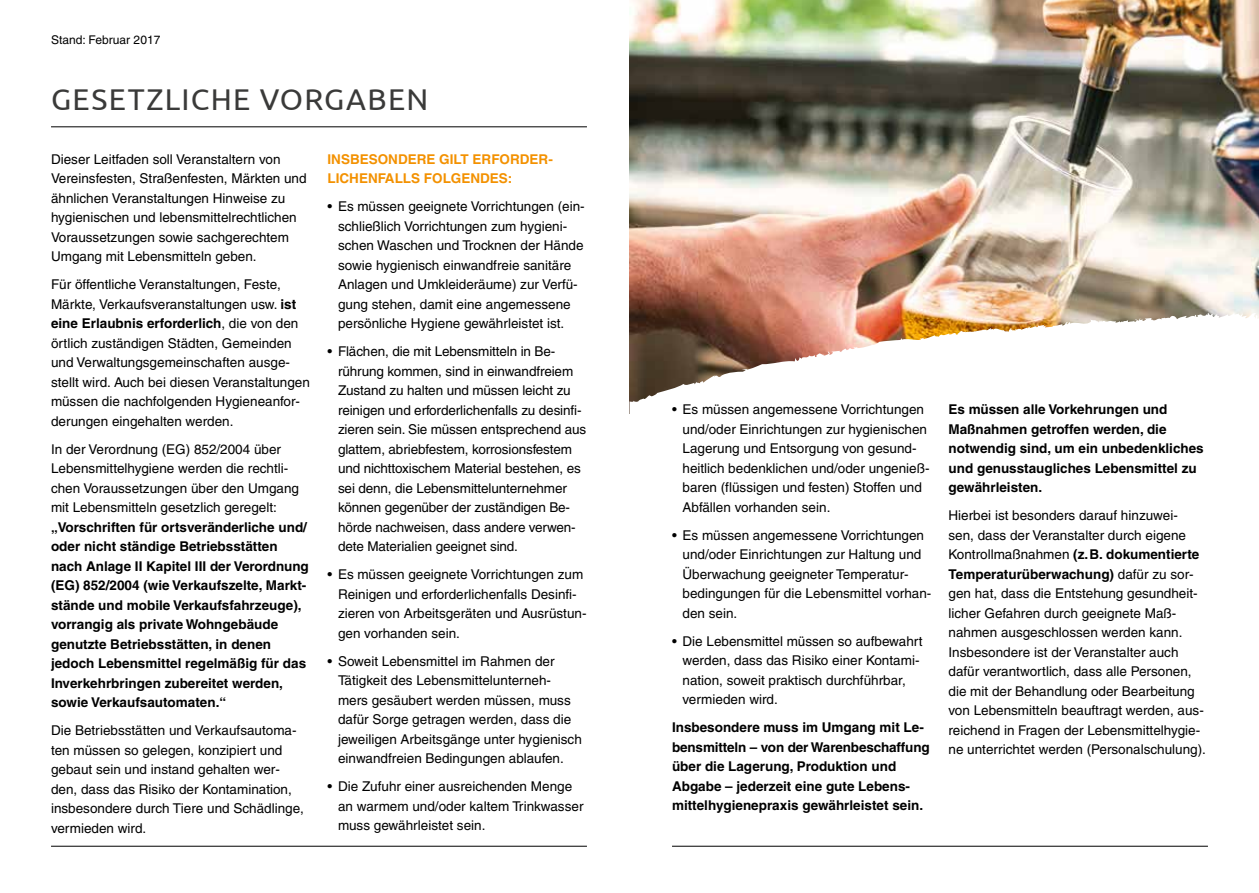
<style>
.page{position:relative;width:1259px;height:893px;background:#fff}
.page>*{position:absolute;margin:0;border:0;box-sizing:border-box;transform-origin:0 0}
.t1{font:30px "Ubuntu";letter-spacing:.045em;color:#3a3a39}
.t2{font:13.5px/19.5px "Helvetica";color:#000}
.t3{font:700 13.5px/19.5px "Helvetica";color:#000}
.t4{font:700 13.5px/19.5px "Helvetica";color:#f39100}
.t5{font:12px "Helvetica";color:#000}
.s1{font-weight:700}
</style>
<div class="page">
<img style="left:629px;top:0;width:630px;height:313px">
<svg style="left:629px;top:313px;width:630px;height:101px"></svg>
<hr style="left:51px;top:126px;width:536px;height:1px;background:#000">
<hr style="left:51px;top:846px;width:536px;height:1px;background:#000">
<hr style="left:672px;top:846px;width:536px;height:1px;background:#000">
<svg style="left:629px;top:0;width:13px;height:1px"></svg>
<p class="t5" style="left:51px;top:33px;width:111px">Stand: Februar 2017</p>
<h1 class="t1" style="left:51px;top:81px;width:379px">GESETZLICHE VORGABEN</h1>
<p class="t2" style="left:51px;top:149px;width:257px">Dieser Leitfaden soll Veranstaltern von Vereinsfesten, Straßenfesten, Märkten und ähnlichen Veranstaltungen Hinweise zu hygienischen und lebensmittelrechtlichen Voraussetzungen sowie sachgerechtem Umgang mit Lebensmitteln geben.</p>
<p class="t2" style="left:51px;top:275px;width:260px">Für öffentliche Veranstaltungen, Feste, Märkte, Verkaufsveranstaltungen usw. <span class="s1">ist eine Erlaubnis erforderlich</span>, die von den örtlich zuständigen Städten, Gemeinden und Verwaltungsgemeinschaften ausge&shy;stellt wird. Auch bei diesen Veranstaltungen müssen die nachfolgenden Hygieneanfor&shy;derungen eingehalten werden.</p>
<p class="t2" style="left:51px;top:439px;width:249px">In der Verordnung (EG) 852/2004 über Lebensmittelhygiene werden die rechtli&shy;chen Voraussetzungen über den Umgang mit Lebensmitteln gesetzlich geregelt:</p>
<p class="t3" style="left:51px;top:517px;width:259px">„Vorschriften für ortsveränderliche und/ oder nicht ständige Betriebsstätten nach Anlage II Kapitel III der Verordnung (EG) 852/2004 (wie Verkaufszelte, Markt&shy;stände und mobile Verkaufsfahrzeuge), vorrangig als private Wohngebäude genutzte Betriebsstätten, in denen jedoch Lebensmittel regelmäßig für das Inverkehrbringen zubereitet werden, sowie Verkaufsautomaten.“</p>
<p class="t2" style="left:51px;top:721px;width:254px">Die Betriebsstätten und Verkaufsautoma&shy;ten müssen so gelegen, konzipiert und gebaut sein und instand gehalten wer&shy;den, dass das Risiko der Kontamination, insbesondere durch Tiere und Schädlinge, vermieden wird.</p>
<p class="t4" style="left:327px;top:149px;width:227px">INSBESONDERE GILT ERFORDER-<br>LICHENFALLS FOLGENDES:</p>
<p class="t2" style="left:338px;top:197px;width:248px;text-indent:-11px">• Es müssen geeignete Vorrichtungen (ein&shy;schließlich Vorrichtungen zum hygieni&shy;schen Waschen und Trocknen der Hände sowie hygienisch einwandfreie sanitäre Anlagen und Umkleideräume) zur Verfü&shy;gung stehen, damit eine angemessene persönliche Hygiene gewährleistet ist.</p>
<p class="t2" style="left:338px;top:342px;width:250px;text-indent:-11px">• Flächen, die mit Lebensmitteln in Be&shy;rührung kommen, sind in einwandfreiem Zustand zu halten und müssen leicht zu reinigen und erforderlichenfalls zu desinfi&shy;zieren sein. Sie müssen entsprechend aus glattem, abriebfestem, korrosionsfestem und nichttoxischem Material bestehen, es sei denn, die Lebensmittelunternehmer können gegenüber der zuständigen Be&shy;hörde nachweisen, dass andere verwen&shy;dete Materialien geeignet sind.</p>
<p class="t2" style="left:338px;top:565px;width:250px;text-indent:-11px">• Es müssen geeignete Vorrichtungen zum Reinigen und erforderlichenfalls Desinfi&shy;zieren von Arbeitsgeräten und Ausrüstun&shy;gen vorhanden sein.</p>
<p class="t2" style="left:338px;top:651px;width:245px;text-indent:-11px">• Soweit Lebensmittel im Rahmen der Tätigkeit des Lebensmittelunterneh&shy;mers gesäubert werden müssen, muss dafür Sorge getragen werden, dass die jeweiligen Arbeitsgänge unter hygienisch einwandfreien Bedingungen ablaufen.</p>
<p class="t2" style="left:338px;top:777px;width:247px;text-indent:-11px">• Die Zufuhr einer ausreichenden Menge an warmem und/oder kaltem Trinkwasser muss gewährleistet sein.</p>
<p class="t2" style="left:682px;top:400px;width:248px;text-indent:-11px">• Es müssen angemessene Vorrichtungen und/oder Einrichtungen zur hygienischen Lagerung und Entsorgung von gesund&shy;heitlich bedenklichen und/oder ungenieß&shy;baren (flüssigen und festen) Stoffen und Abfällen vorhanden sein.</p>
<p class="t2" style="left:682px;top:525px;width:250px;text-indent:-11px">• Es müssen angemessene Vorrichtungen und/oder Einrichtungen zur Haltung und Überwachung geeigneter Temperatur&shy;bedingungen für die Lebensmittel vorhan&shy;den sein.</p>
<p class="t2" style="left:682px;top:631px;width:242px;text-indent:-11px">• Die Lebensmittel müssen so aufbewahrt werden, dass das Risiko einer Kontami&shy;nation, soweit praktisch durchführbar, vermieden wird.</p>
<p class="t3" style="left:672px;top:718px;width:259px">Insbesondere muss im Umgang mit Le&shy;bensmitteln – von der Warenbeschaffung über die Lagerung, Produktion und Abgabe – jederzeit eine gute Lebens&shy;mittelhygienepraxis gewährleistet sein.</p>
<p class="t3" style="left:948px;top:400px;width:257px">Es müssen alle Vorkehrungen und<br>Maßnahmen getroffen werden, die notwendig sind, um ein unbedenkliches und genusstaugliches Lebensmittel zu gewährleisten.</p>
<p class="t2" style="left:948px;top:506px;width:259px">Hierbei ist besonders darauf hinzuwei&shy;sen, dass der Veranstalter durch eigene Kontrollmaßnahmen <span class="s1">(z.B. dokumentierte Temperaturüberwachung)</span> dafür zu sor&shy;gen hat, dass die Entstehung gesundheit&shy;licher Gefahren durch geeignete Maß&shy;nahmen ausgeschlossen werden kann.<br>Insbesondere ist der Veranstalter auch dafür verantwortlich, dass alle Personen, die mit der Behandlung oder Bearbeitung von Lebensmitteln beauftragt werden, aus&shy;reichend in Fragen der Lebensmittelhygie&shy;ne unterrichtet werden (Personalschulung).</p>
</div>
